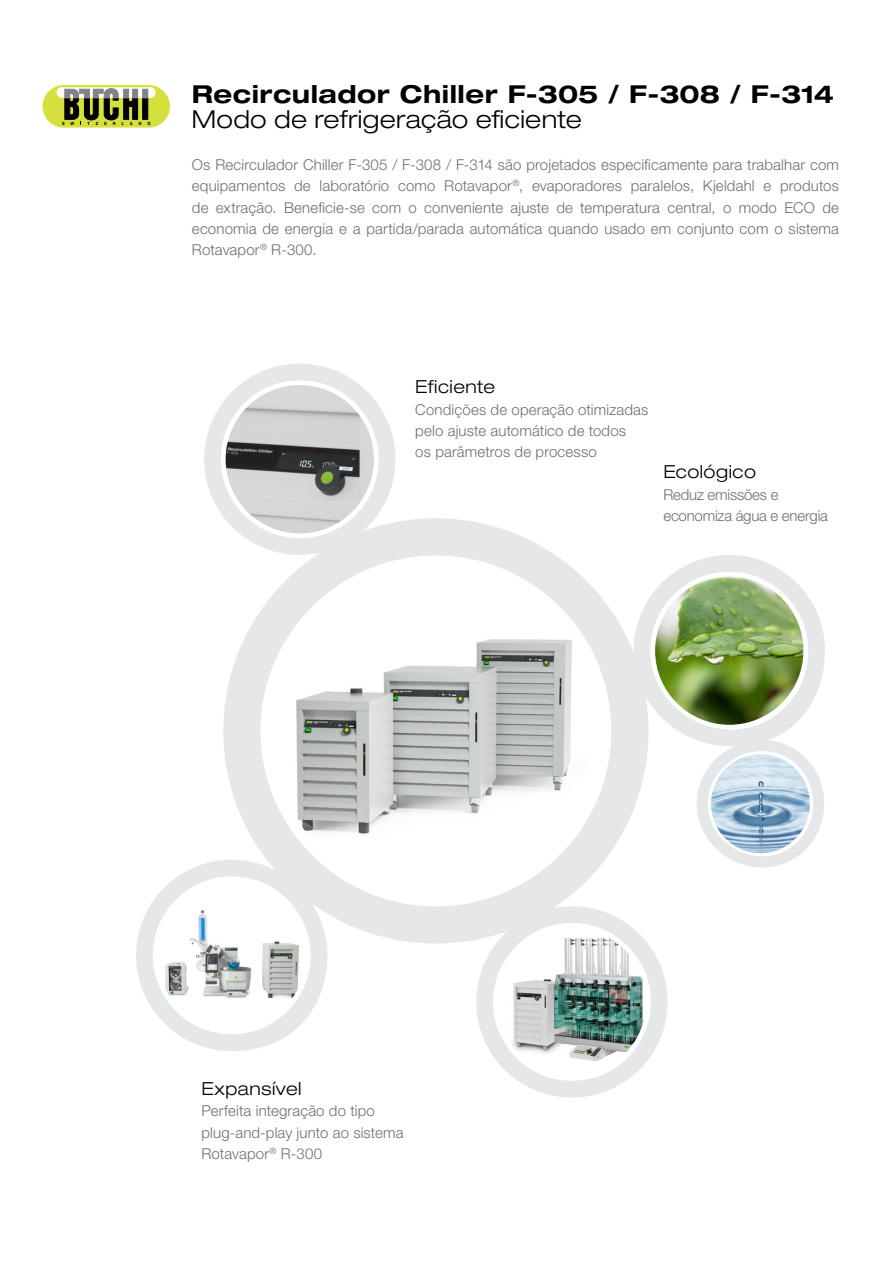
<style>
.page{position:relative;width:893px;height:1263px;background:#fff}
.page>*{position:absolute;margin:0;border:0;box-sizing:border-box;transform-origin:0 0}
.EN_Cover_Headline{font:700 expanded 24.75px "Helvetica Neue LT Std";letter-spacing:.02em;color:#000}
.EN_Cover_Subline{font:300 expanded 24.75px "Helvetica Neue LT Std";letter-spacing:.015em;color:#000}
.EN_Title{font:300 expanded 18px "Helvetica Neue LT Std";letter-spacing:.03em;color:#000}
.EN_Body_text_justifi{font:300 15px/21.3px "Helvetica Neue LT Std";letter-spacing:.01em;color:#6d6e71;text-align:justify}
.EN_Body_text_left{font:300 15px/21.3px "Helvetica Neue LT Std";letter-spacing:.01em;color:#6d6e71}
.EN_Body_text_left-2{font:300 15px/21.3px "Helvetica Neue LT Std";letter-spacing:-.015em;color:#6d6e71}
</style>
<div class="page">
<div style="left:223px;top:518px;width:425px;height:425px;background:#e6e7e8;border-radius:50%"></div>
<div style="left:260px;top:555px;width:351px;height:351px;background:#fff;border-radius:50%"></div>
<img style="left:271px;top:566px;width:330px;height:328px">
<div style="left:43px;top:85px;width:127px;height:43px;background:#d6e03d;border-radius:21px"></div>
<svg style="left:143px;top:98px;width:5px;height:21px"></svg>
<svg style="left:57px;top:87px;width:99px;height:11px"></svg>
<div style="left:143px;top:89px;width:5px;height:9px;background:#808285"></div>
<svg style="left:62px;top:89px;width:79px;height:36px"></svg>
<div style="left:204px;top:364px;width:191px;height:191px;background:#e6e7e8;border-radius:50%"></div>
<div style="left:221px;top:380px;width:158px;height:158px;background:#fff;border-radius:50%"></div>
<img style="left:226px;top:385px;width:148px;height:148px;border-radius:74px">
<div style="left:697px;top:740px;width:127px;height:127px;background:#e6e7e8;border-radius:50%"></div>
<div style="left:708px;top:751px;width:105px;height:105px;background:#fff;border-radius:50%"></div>
<img style="left:711px;top:754px;width:99px;height:99px;border-radius:49px">
<div style="left:634px;top:555px;width:191px;height:191px;background:#e6e7e8;border-radius:50%"></div>
<div style="left:650px;top:572px;width:158px;height:157px;background:#fff;border-radius:50%"></div>
<img style="left:655px;top:576px;width:148px;height:149px;border-radius:74px">
<div style="left:136px;top:860px;width:191px;height:191px;background:#e6e7e8;border-radius:50%"></div>
<div style="left:153px;top:876px;width:158px;height:158px;background:#fff;border-radius:50%"></div>
<img style="left:158px;top:889px;width:148px;height:129px">
<div style="left:476px;top:906px;width:192px;height:191px;background:#e6e7e8;border-radius:50%"></div>
<div style="left:493px;top:923px;width:158px;height:158px;background:#fff;border-radius:50%"></div>
<img style="left:500px;top:930px;width:144px;height:144px">
<p class="EN_Cover_Headline" style="left:192px;top:79px;width:644px">Recirculador Chiller F-305 / F-308 / F-314</p>
<p class="EN_Cover_Subline" style="left:192px;top:105px;width:391px">Modo de refrigeração eficiente</p>
<p class="EN_Body_text_justifi" style="left:192px;top:154px;width:649px">Os Recirculador Chiller F-305 / F-308 / F-314 são projetados especificamente para trabalhar com equipamentos de laboratório como Rotavapor<sup>®</sup>, evaporadores paralelos, Kjeldahl e produtos de extração. Beneficie-se com o conveniente ajuste de temperatura central, o modo ECO de economia de energia e a partida/parada automática quando usado em conjunto com o sistema Rotavapor<sup>®</sup> R-300.</p>
<p class="EN_Title" style="left:415px;top:376px;width:81px">Eficiente</p>
<p class="EN_Body_text_left" style="left:415px;top:398px;width:235px">Condições de operação otimizadas pelo ajuste automático de todos<br>os parâmetros de processo</p>
<p class="EN_Title" style="left:663px;top:461px;width:94px">Ecológico</p>
<p class="EN_Body_text_left-2" style="left:663px;top:483px;width:166px">Reduz emissões e economiza água e energia</p>
<p class="EN_Title" style="left:201px;top:1078px;width:102px">Expansível</p>
<p class="EN_Body_text_left" style="left:201px;top:1100px;width:204px">Perfeita integração do tipo plug-and-play junto ao sistema<br>Rotavapor<sup>®</sup> R-300</p>
</div>
